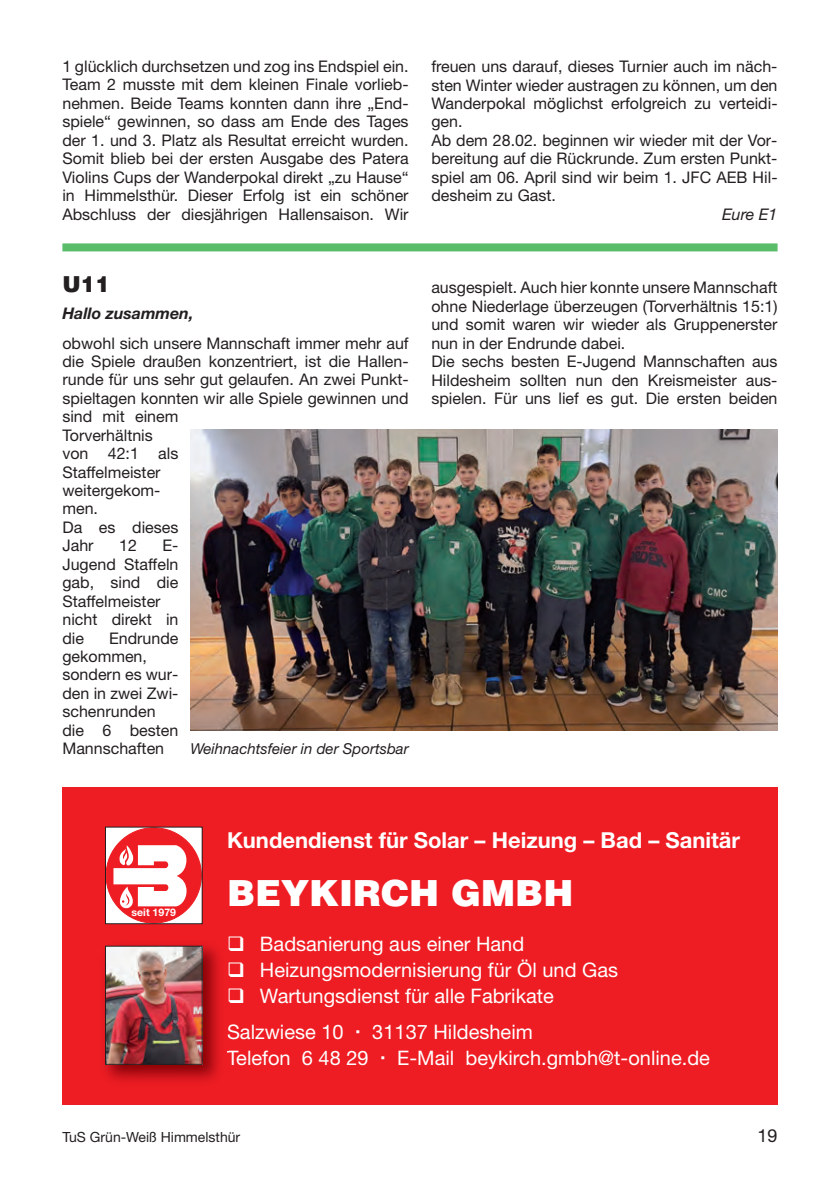
<style>
.page{position:relative;width:840px;height:1191px;background:#fff}
.page>*{position:absolute;margin:0;border:0;box-sizing:border-box;transform-origin:0 0}
.t1{font:900 36px "Helvetica";color:#fff}
.t2{font:700 22px "Helvetica Neue";color:#fff}
.t3{font:900 22px "Helvetica";color:#231f20}
.t4{font:20px/26px "Helvetica Neue";color:#fff}
.t5{font:18px "Helvetica Neue";color:#231f20}
.t6{font:16px/18.4px "Helvetica Neue";color:#231f20}
.t7{font:italic 700 16px "Helvetica Neue";color:#231f20}
.t8{font:italic 16px "Helvetica Neue";color:#231f20}
.t9{font:italic 15px "Helvetica Neue";color:#231f20}
.t10{font:14px "Helvetica Neue";color:#231f20}
.t11{font:700 10.4px "Helvetica Neue";color:#fff}
</style>
<div class="page">
<div style="left:62px;top:787px;width:715px;height:317px;background:#ee1d23"></div>
<div style="left:105px;top:827px;width:97px;height:96px;background:#fff"></div>
<div style="left:106px;top:827px;width:95px;height:96px;background:#ee1d23;border-radius:50%"></div>
<svg style="left:113px;top:845px;width:73px;height:63px"></svg>
<div style="left:105px;top:826px;width:97px;height:98px;border:1px solid #231f20"></div>
<img style="left:104px;top:945px;width:124px;height:137px">
<img style="left:107px;top:947px;width:93px;height:115px">
<div style="left:105px;top:945px;width:97px;height:119px;border:1px solid #231f20"></div>
<img style="left:190px;top:430px;width:587px;height:301px">
<div style="left:62px;top:243px;width:715px;height:8px;background:#59bc68"></div>
<p class="t6" style="left:62px;top:56px;width:347px;text-align:justify">1 glücklich durchsetzen und zog ins Endspiel ein.<br>Team 2 musste mit dem kleinen Finale vorlieb&shy;nehmen. Beide Teams konnten dann ihre „End&shy;spiele“ gewinnen, so dass am Ende des Tages der 1. und 3. Platz als Resultat erreicht wurden.<br>Somit blieb bei der ersten Ausgabe des Patera Violins Cups der Wanderpokal direkt „zu Hause“ in Himmelsthür. Dieser Erfolg ist ein schöner Abschluss der diesjährigen Hallensaison. Wir</p>
<p class="t6" style="left:431px;top:56px;width:347px">freuen uns darauf, dieses Turnier auch im näch&shy;sten Winter wieder austragen zu können, um den Wanderpokal möglichst erfolgreich zu verteidi&shy;gen.<br>Ab dem 28.02. beginnen wir wieder mit der Vor&shy;bereitung auf die Rückrunde. Zum ersten Punkt&shy;spiel am 06. April sind wir beim 1. JFC AEB Hil&shy;desheim zu Gast.</p>
<p class="t8" style="left:721px;top:201px;width:57px">Eure E1</p>
<h2 class="t3" style="left:62px;top:271px;width:49px">U11</h2>
<p class="t7" style="left:62px;top:300px;width:132px">Hallo zusammen,</p>
<p class="t6" style="left:62px;top:332px;width:347px">obwohl sich unsere Mannschaft immer mehr auf die Spiele draußen konzentriert, ist die Hallen&shy;runde für uns sehr gut gelaufen. An zwei Punkt&shy;spieltagen konnten wir alle Spiele gewinnen und sind mit einem<br>Torverhältnis<br>von 42:1 als<br>Staffelmeister<br>weitergekom-<br>men.<br>Da es dieses<br>Jahr</p>
<p class="t6" style="left:62px;top:535px;width:117px;text-indent:100px">E-<br>Jugend Staffeln gab, sind die<br>Staffelmeister nicht direkt in die</p>
<p class="t6" style="left:119px;top:535px;width:19px">12</p>
<p class="t6" style="left:62px;top:627px;width:117px;text-indent:47px">Endrunde gekommen,<br>son dern es wur&shy;den in zwei Zwi&shy;schenrunden die 6 besten<br>Mannschaften</p>
<p class="t9" style="left:190px;top:736px;width:220px">Weihnachtsfeier in der Sportsbar</p>
<p class="t6" style="left:431px;top:277px;width:347px">ausgespielt. Auch hier konnte unsere Mannschaft ohne Niederlage über zeugen (Torverhältnis 15:1) und somit waren wir wieder als Gruppenerster nun in der Endrunde dabei.<br>Die sechs besten E-Jugend Mannschaften aus Hildesheim sollten nun den Kreismeister aus&shy;spielen. Für uns lief es gut. Die ersten beiden</p>
<p class="t11" style="left:131px;top:903px;width:46px">seit 1979</p>
<h2 class="t2" style="left:227px;top:819px;width:514px">Kundendienst für Solar – Heizung – Bad – Sanitär</h2>
<h1 class="t1" style="left:227px;top:872px;width:347px">BEYKIRCH GMBH</h1>
<p class="t4" style="left:260px;top:929px;width:359px">Badsanierung aus einer Hand<br>Heizungsmodernisierung für Öl und Gas<br>Wartungsdienst für alle Fabrikate</p>
<p class="t4" style="left:227px;top:1017px;width:118px">Salzwiese 10</p>
<p class="t4" style="left:372px;top:1017px;width:162px">31137 Hildesheim</p>
<p class="t4" style="left:227px;top:1043px;width:143px">Telefon 6 48 29</p>
<p class="t4" style="left:397px;top:1043px;width:314px">E-Mail beykirch.gmbh@t-online.de</p>
<p class="t10" style="left:62px;top:1124px;width:179px">TuS Grün-Weiß Himmelsthür</p>
<p class="t5" style="left:757px;top:1120px;width:22px">19</p>
</div>
